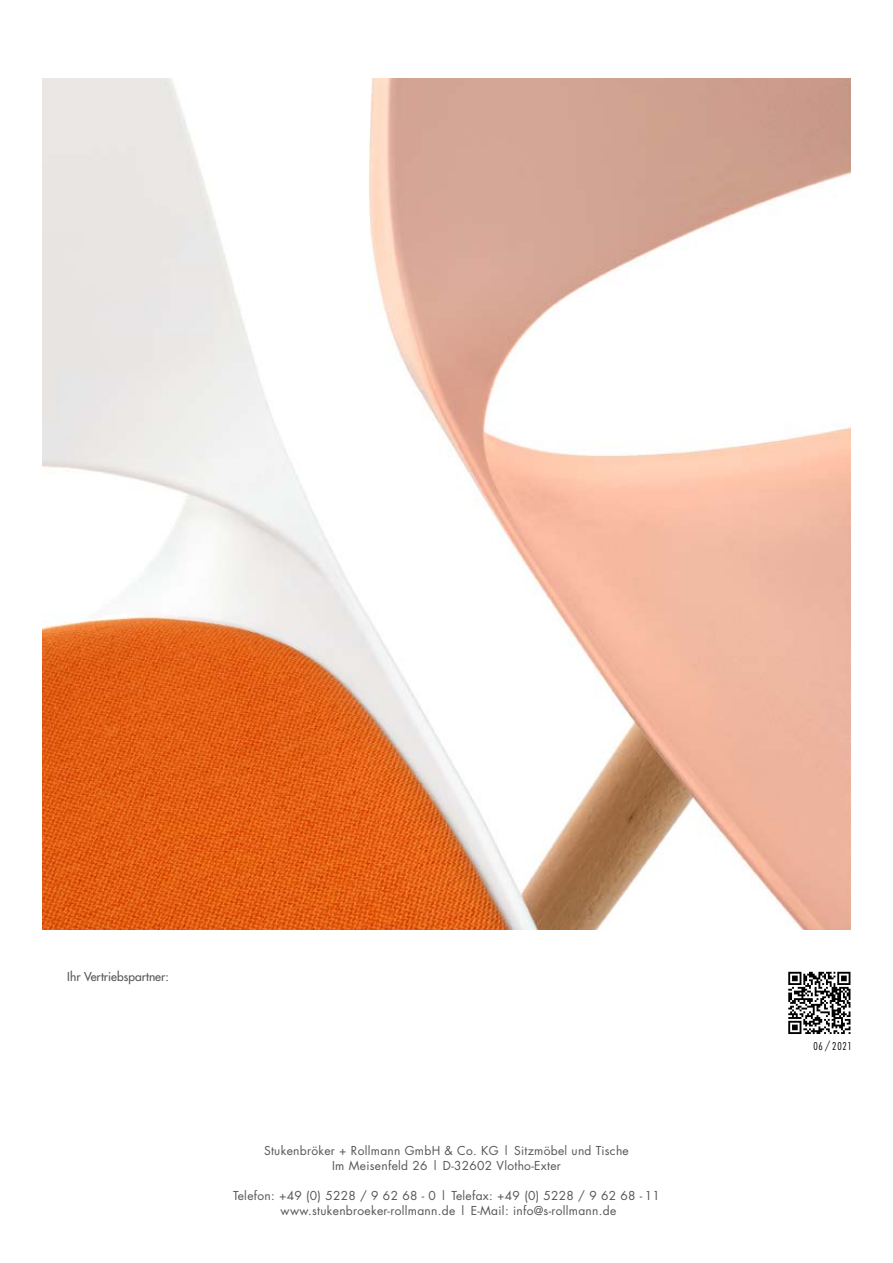
<style>
.page{position:relative;width:893px;height:1263px;background:#fff}
.page>*{position:absolute;margin:0;border:0;box-sizing:border-box;transform-origin:0 0}
.t1{font:12px/15px "Futura";letter-spacing:.025em;color:#565656;text-align:center}
.t2{font:12px "Futura";color:#565656}
.t3{font:300 condensed 10.5px "Futura";letter-spacing:.055em;color:#000}
</style>
<div class="page">
<img style="left:43px;top:79px;width:807px;height:850px">
<svg style="left:788px;top:972px;width:62px;height:62px"></svg>
<p class="t2" style="left:67px;top:969px;width:103px">Ihr Vertriebspartner:</p>
<p class="t1" style="left:264px;top:1143px;width:366px">Stukenbröker + Rollmann GmbH &amp; Co. KG | Sitzmöbel und Tische<br>Im Meisenfeld 26 | D-32602 Vlotho-Exter</p>
<p class="t1" style="left:233px;top:1188px;width:428px">Telefon: +49 (0) 5228 / 9 62 68 - 0 | Telefax: +49 (0) 5228 / 9 62 68 - 11 www.stukenbroeker-rollmann.de | E-Mail: info@s-rollmann.de</p>
<p class="t3" style="left:813px;top:1040px;width:40px">06 / 2021</p>
</div>
